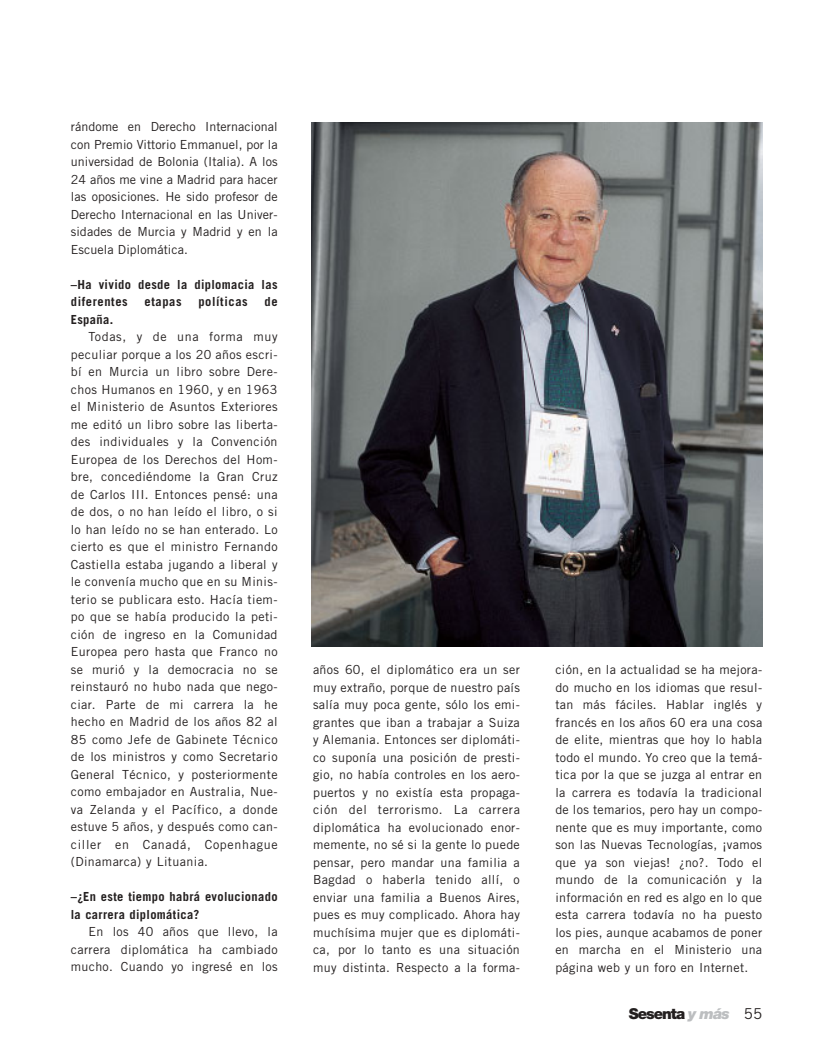
<style>
.page{position:relative;width:833px;height:1063px;background:#fff}
.page>*{position:absolute;margin:0;border:0;box-sizing:border-box;transform-origin:0 0}
.t1{font:900 15px "Helvetica Neue";letter-spacing:-.065em;color:#231f1f}
.t2{font:12.5px/17.5px "Trade Gothic";letter-spacing:.025em;color:#231f1f;text-align:justify}
.t3{font:700 12.5px/17.5px "Trade Gothic";letter-spacing:.03em;color:#231f1f}
.t4{font:700 12.5px "Trade Gothic";letter-spacing:.05em;color:#231f1f}
.s1{font-style:italic;color:#bcbec0}
.s2{font-family:"Trade Gothic";font-weight:400}
</style>
<div class="page">
<svg style="left:311px;top:122px;width:452px;height:525px;background:#5d5d5f"></svg>
<p class="t2" style="left:71px;top:119px;width:208px">rándome en Derecho Internacional con Premio Vittorio Emmanuel, por la universidad de Bolonia (Italia). A los 24 años me vine a Madrid para hacer las oposiciones. He sido profesor de Derecho Internacional en las Univer&shy;sidades de Murcia y Madrid y en la Escuela Diplomática.</p>
<p class="t3" style="left:71px;top:276px;width:208px">–Ha vivido desde la diplomacia las diferentes</p>
<p class="t3" style="left:144px;top:294px;width:39px">etapas</p>
<p class="t4" style="left:198px;top:297px;width:51px">políticas</p>
<p class="t3" style="left:264px;top:294px;width:15px">de</p>
<p class="t3" style="left:71px;top:311px;width:44px">España.</p>
<p class="t2" style="left:71px;top:329px;width:208px;text-indent:18px">Todas, y de una forma muy peculiar porque a los 20 años escri&shy;bí en Murcia un libro sobre Dere&shy;chos Humanos en 1960, y en 1963 el Ministerio de Asuntos Exteriores me editó un libro sobre las liberta&shy;des individuales y la Convención Europea de los Derechos del Hom&shy;bre, concediéndome la Gran Cruz de Carlos III. Entonces pensé: una de dos, o no han leído el libro, o si lo han leído no se han enterado. Lo cierto es que el ministro Fernando Castiella estaba jugando a liberal y le convenía mucho que en su Minis&shy;terio se publicara esto. Hacía tiem&shy;po que se había producido la peti&shy;ción de ingreso en la Comunidad Europea pero hasta que Franco no se murió y la democracia no se reinstauró no hubo nada que nego&shy;ciar. Parte de mi carrera la he hecho en Madrid de los años 82 al 85 como Jefe de Gabinete Técnico de los ministros y como Secretario General Técnico, y posteriormente como embajador en Australia, Nue&shy;va Zelanda y el Pacífico, a donde estuve 5 años, y después como can&shy;ciller en Canadá, Copenhague (Dinamarca) y Lituania.</p>
<p class="t3" style="left:71px;top:889px;width:208px">–¿En este tiempo habrá evolucionado la carrera diplomática?</p>
<p class="t2" style="left:71px;top:924px;width:208px;text-indent:18px">En los 40 años que llevo, la carrera diplomática ha cambiado mucho. Cuando yo ingresé en los</p>
<p class="t2" style="left:313px;top:662px;width:208px">años 60, el diplomático era un ser muy extraño, porque de nuestro país salía muy poca gente, sólo los emi&shy;grantes que iban a trabajar a Suiza y Alemania. Entonces ser diplomáti&shy;co suponía una posición de presti&shy;gio, no había controles en los aero&shy;puertos y no existía esta propaga&shy;ción del terrorismo. La carrera diplomática ha evolucionado enor&shy;memente, no sé si la gente lo puede pensar, pero mandar una familia a Bagdad o haberla tenido allí, o enviar una familia a Buenos Aires, pues es muy complicado. Ahora hay muchísima mujer que es diplomáti&shy;ca, por lo tanto es una situación muy distinta. Respecto a la forma-</p>
<p class="t2" style="left:555px;top:662px;width:208px">ción, en la actualidad se ha mejora&shy;do mucho en los idiomas que resul&shy;tan más fáciles. Hablar inglés y francés en los años 60 era una cosa de elite, mientras que hoy lo habla todo el mundo. Yo creo que la temá&shy;tica por la que se juzga al entrar en la carrera es todavía la tradicional de los temarios, pero hay un compo&shy;nente que es muy importante, como son las Nuevas Tecnologías, ¡vamos que ya son viejas! ¿no?. Todo el mundo de la comunicación y la información en red es algo en lo que esta carrera todavía no ha puesto los pies, aunque acabamos de poner en marcha en el Ministerio una página web y un foro en Internet.</p>
<p class="t1" style="left:628px;top:1007px;width:135px">Sesenta <span class="s1">y más</span> <span class="s2">55</span></p>
</div>
